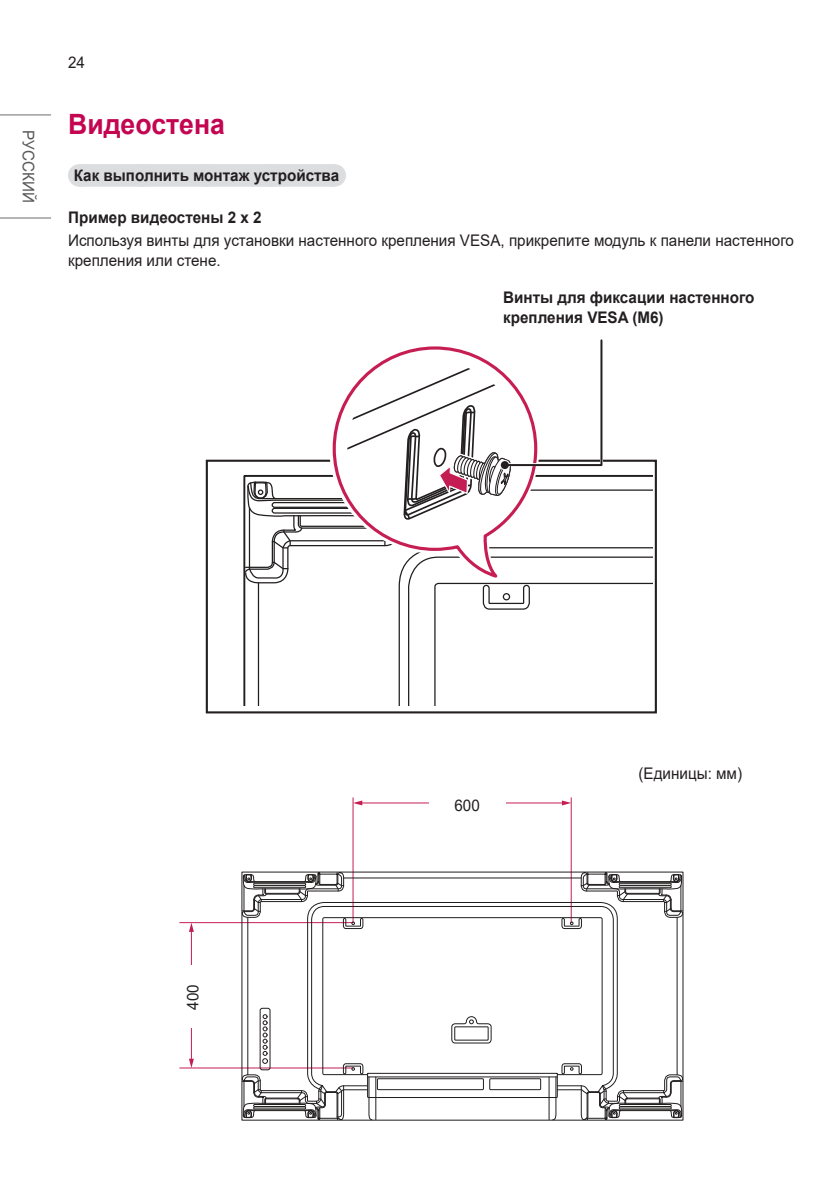
<style>
.page{position:relative;width:840px;height:1191px;background:#fff}
.page>*{position:absolute;margin:0;border:0;box-sizing:border-box;transform-origin:0 0}
.Title2{font:700 28px "Arial";color:#c30552;scale:.95 1}
.Body{font:16px/20px "Arial";color:#231f20;scale:.95 1}
.Body_Bold{font:700 16px/20px "Arial";color:#231f20;scale:.95 1}
.Gray_Title{font:700 16px "Arial";color:#231f20;scale:.95 1}
.t1{font:16px "Arial";color:#57585a;scale:.95 1}
</style>
<div class="page">
<hr style="left:0;top:217px;width:51px;height:1px;background:#6c6d70">
<hr style="left:0;top:114px;width:51px;height:1px;background:#6c6d70">
<div style="left:79px;top:165px;width:255px;height:22px;background:#dcdddf"></div>
<svg style="left:143px;top:164px;width:159px;height:1px"></svg>
<svg style="left:334px;top:164px;width:1px;height:23px"></svg>
<div style="left:206px;top:460px;width:450px;height:253px;border:2px solid #231f20"></div>
<svg style="left:244px;top:339px;width:407px;height:366px"></svg>
<div style="left:500px;top:461px;width:8px;height:8px;background:#231f20;border-radius:50%"></div>
<hr style="left:352px;top:797px;width:1px;height:125px;background:#c61d53">
<hr style="left:180px;top:922px;width:173px;height:1px;background:#c61d53">
<hr style="left:180px;top:1067px;width:173px;height:1px;background:#c61d53">
<hr style="left:570px;top:797px;width:1px;height:125px;background:#c61d53">
<hr style="left:360px;top:802px;width:203px;height:1px;background:#c61d53">
<svg style="left:353px;top:800px;width:9px;height:5px"></svg>
<svg style="left:561px;top:800px;width:10px;height:5px"></svg>
<hr style="left:191px;top:930px;width:1px;height:130px;background:#c61d53">
<svg style="left:189px;top:1058px;width:5px;height:10px"></svg>
<svg style="left:189px;top:922px;width:5px;height:10px"></svg>
<svg style="left:307px;top:902px;width:311px;height:112px"></svg>
<div style="left:259px;top:1007px;width:11px;height:63px;border:1px solid #211e1e;border-radius:2px"></div>
<hr style="left:343px;top:877px;width:238px;height:1px;background:#211e1e">
<hr style="left:676px;top:917px;width:1px;height:158px;background:#211e1e">
<hr style="left:247px;top:917px;width:1px;height:157px;background:#211e1e">
<svg style="left:241px;top:828px;width:122px;height:101px"></svg>
<svg style="left:560px;top:829px;width:123px;height:100px"></svg>
<svg style="left:241px;top:1014px;width:442px;height:107px"></svg>
<div style="left:454px;top:1026px;width:34px;height:14px;border:1px solid #211e1e"></div>
<div style="left:429px;top:796px;width:76px;height:17px;background:#fff"></div>
<div style="left:183px;top:965px;width:19px;height:63px;background:#fff"></div>
<p class="t1" style="left:39px;top:130px;width:77px;rotate:90deg">РУССКИЙ</p>
<p class="Body" style="left:68px;top:53px;width:19px">24</p>
<p class="Title2" style="left:68px;top:104px;width:166px">Видеостена</p>
<p class="Gray_Title" style="left:74px;top:164px;width:281px">Как выполнить монтаж устройства</p>
<p class="Body_Bold" style="left:68px;top:208px;width:205px">Пример видеостены 2 x 2</p>
<p class="Body" style="left:68px;top:230px;width:765px">Используя винты для установки настенного крепления VESA, прикрепите модуль к панели настенного крепления или стене.</p>
<p class="Body_Bold" style="left:503px;top:287px;width:266px">Винты для фиксации настенного крепления VESA (M6)</p>
<p class="Body" style="left:183px;top:1009px;width:28px;rotate:-90deg">400</p>
<p class="Body" style="left:454px;top:795px;width:28px">600</p>
<p class="Body" style="left:638px;top:763px;width:110px">(Единицы: мм)</p>
</div>
